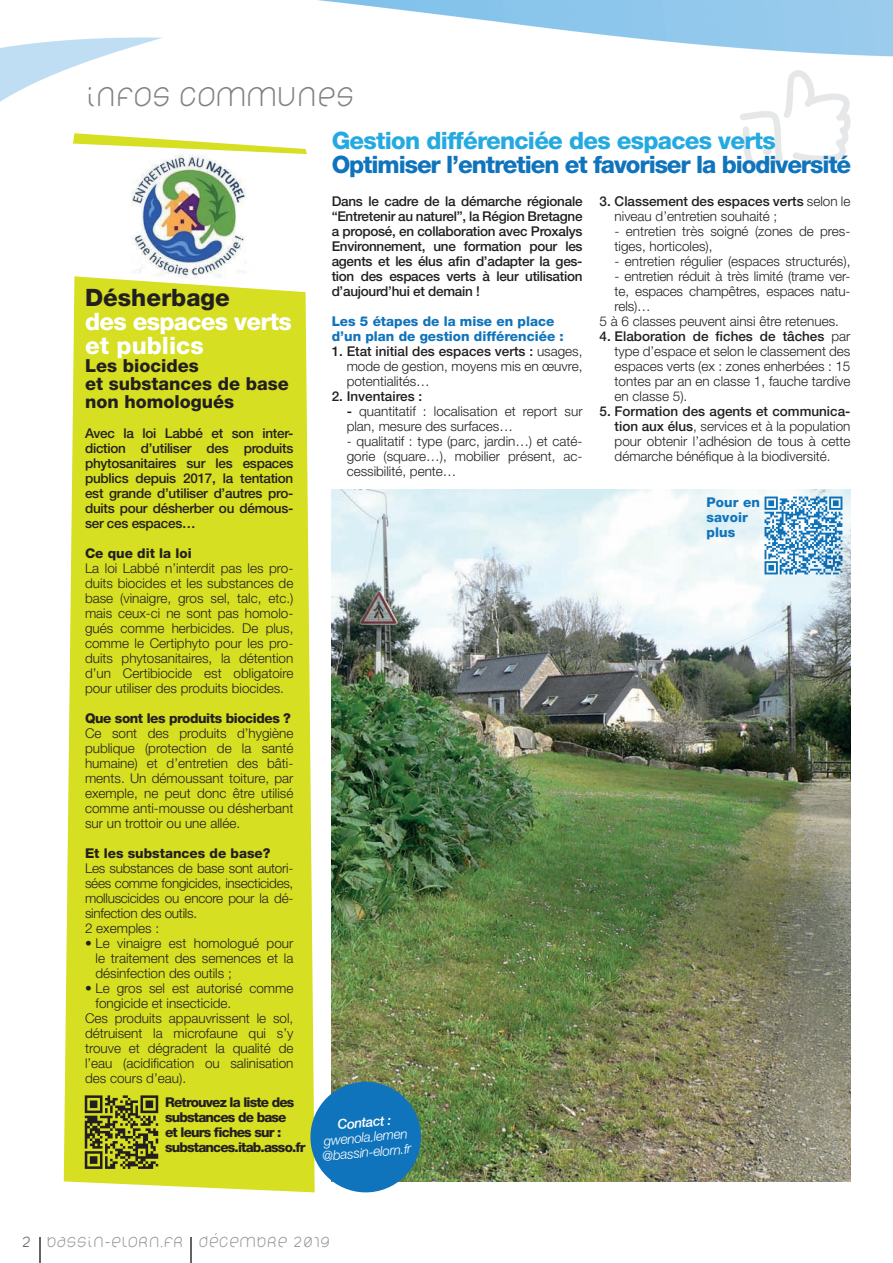
<style>
.page{position:relative;width:893px;height:1263px;background:#fff}
.page>*{position:absolute;margin:0;border:0;box-sizing:border-box;transform-origin:0 0}
.t1{font:300 39px "lelim";letter-spacing:-.02em;color:#808285}
.t2{font:800 24px "Helvetica Neue";letter-spacing:-.045em;color:#1074bc}
.t3{font:800 24px "Helvetica Neue";letter-spacing:-.03em;color:#24aae1}
.t4{font:800 24px/24px "Helvetica Neue";letter-spacing:-.03em;color:#fff}
.t5{font:800 24px "Helvetica Neue";color:#231f20}
.t6{font:300 21px "lelim";letter-spacing:-.005em;color:#939598}
.t7{font:800 18px/18px "Helvetica Neue";color:#231f20}
.t8{font:300 13.5px/15px "Helvetica Neue";color:#231f20;text-align:justify}
.t9{font:500 13.5px/15px "Helvetica Neue";letter-spacing:-.02em;color:#231f20;text-align:justify}
.t10{font:300 13.5px/15px "Helvetica Neue";letter-spacing:-.02em;color:#231f20}
.t11{font:800 13.5px/15px "Helvetica Neue";letter-spacing:-.06em;color:#231f20}
.t12{font:800 13.5px/15px "Helvetica Neue";color:#1074bc}
.t13{font:800 13.5px "Helvetica Neue";color:#231f20}
.t14{font:italic 300 13.5px/15px "Helvetica Neue";color:#fff}
.t15{font:800 13.5px "Helvetica Neue";letter-spacing:-.03em;color:#231f20}
.t16{font:500 13.5px "Helvetica Neue";color:#231f20}
.t17{font:italic 500 13.5px "Helvetica Neue";color:#fff}
.s1{font-weight:500}
.s2{color:#636366}
</style>
<div class="page">
<img style="left:0;top:0;width:893px;height:102px">
<svg style="left:738px;top:69px;width:113px;height:99px"></svg>
<img style="left:332px;top:489px;width:518px;height:692px">
<img style="left:132px;top:154px;width:114px;height:122px">
<hr style="left:190px;top:1237px;width:2px;height:26px;background:#636366">
<hr style="left:39px;top:1237px;width:2px;height:26px;background:#636366">
<div style="left:64px;top:276px;width:250px;height:916px;background:#d6df21"></div>
<svg style="left:73px;top:133px;width:234px;height:21px"></svg>
<img style="left:75px;top:1092px;width:93px;height:80px">
<img style="left:757px;top:489px;width:93px;height:94px">
<svg style="left:308px;top:1079px;width:115px;height:114px"></svg>
<h1 class="t1" style="left:85px;top:70px;width:271px">infos communes</h1>
<h2 class="t3" style="left:332px;top:127px;width:446px">Gestion différenciée des espaces verts</h2>
<h2 class="t2" style="left:332px;top:151px;width:521px">Optimiser l’entretien et favoriser la biodiversité</h2>
<p class="t9" style="left:332px;top:194px;width:252px">Dans le cadre de la démarche régionale “Entretenir au naturel”, la Région Bretagne a proposé, en collaboration avec Proxalys Environnement, une formation pour les agents et les élus afin d’adapter la ges&shy;tion des espaces verts à leur utilisation d’aujourd’hui et demain !</p>
<p class="t12" style="left:332px;top:314px;width:234px">Les 5 étapes de la mise en place d’un plan de gestion différenciée :</p>
<p class="t8" style="left:347px;top:343px;width:237px;text-indent:-15px"><span class="s1">1. Etat initial des espaces verts :</span> usages, mode de gestion, moyens mis en œuvre, potentialités…</p>
<p class="t16" style="left:332px;top:388px;width:92px">2. Inventaires :</p>
<p class="t8" style="left:347px;top:403px;width:237px"><span class="s1">-</span> quantitatif : localisation et report sur plan, mesure des surfaces…</p>
<p class="t8" style="left:347px;top:433px;width:237px">- qualitatif : type (parc, jardin…) et caté&shy;gorie (square…), mobilier présent, ac&shy;cessibilité, pente…</p>
<p class="t8" style="left:615px;top:194px;width:237px;text-indent:-15px"><span class="s1">3. Classement des espaces verts</span> selon le niveau d’entretien souhaité ;</p>
<p class="t8" style="left:615px;top:224px;width:237px">- entretien très soigné (zones de pres&shy;tiges, horticoles),</p>
<p class="t8" style="left:615px;top:254px;width:237px">- entretien régulier (espaces structurés),</p>
<p class="t8" style="left:615px;top:269px;width:237px">- entretien réduit à très limité (trame ver-</p>
<p class="t8" style="left:615px;top:284px;width:237px">te, espaces champêtres, espaces natu-</p>
<p class="t8" style="left:615px;top:299px;width:38px">rels)…</p>
<p class="t8" style="left:600px;top:314px;width:241px">5 à 6 classes peuvent ainsi être retenues.</p>
<p class="t8" style="left:615px;top:329px;width:237px;text-indent:-15px"><span class="s1">4. Elaboration de fiches de tâches</span> par type d’espace et selon le classement des espaces verts (ex : zones enherbées : 15 tontes par an en classe 1, fauche tardive en classe 5).</p>
<p class="t8" style="left:615px;top:404px;width:237px;text-indent:-15px"><span class="s1">5. Formation des agents et communica&shy;tion aux élus</span>, services et à la population pour obtenir l’adhésion de tous à cette démarche bénéfique à la biodiversité.</p>
<h2 class="t5" style="left:85px;top:283px;width:146px">Désherbage</h2>
<h2 class="t4" style="left:85px;top:310px;width:208px">des espaces verts et publics</h2>
<h3 class="t7" style="left:85px;top:357px;width:205px">Les biocides<br>et substances de base non homologués</h3>
<p class="t9" style="left:85px;top:426px;width:210px">Avec la loi Labbé et son inter&shy;diction d’utiliser des produits phytosanitaires sur les espaces publics depuis 2017, la tentation est grande d’utiliser d’autres pro&shy;duits pour désherber ou démous&shy;ser ces espaces…</p>
<p class="t13" style="left:85px;top:545px;width:108px">Ce que dit la loi</p>
<p class="t8" style="left:85px;top:561px;width:210px">La loi Labbé n’interdit pas les pro&shy;duits biocides et les substances de base (vinaigre, gros sel, talc, etc.) mais ceux-ci ne sont pas homolo&shy;gués comme herbicides. De plus, comme le Certiphyto pour les pro&shy;duits phytosanitaires, la détention d’un Certibiocide est obligatoire pour utiliser des produits biocides.</p>
<p class="t15" style="left:85px;top:710px;width:208px">Que sont les produits biocides ?</p>
<p class="t8" style="left:85px;top:726px;width:210px">Ce sont des produits d’hygiène publique (protection de la santé humaine) et d’entretien des bâti&shy;ments. Un démoussant toiture, par exemple, ne peut donc être utilisé comme anti-mousse ou désherbant sur un trottoir ou une allée.</p>
<p class="t13" style="left:85px;top:845px;width:187px">Et les substances de base?</p>
<p class="t10" style="left:85px;top:861px;width:210px">Les substances de base sont autori&shy;sées comme fongicides, insecticides, molluscicides ou encore pour la dé&shy;sinfection des outils.<br>2 exemples :</p>
<p class="t8" style="left:96px;top:936px;width:199px;text-indent:-11px">• Le vinaigre est homologué pour le traitement des semences et la désinfection des outils ;</p>
<p class="t8" style="left:85px;top:981px;width:210px">• Le gros sel est autorisé comme</p>
<p class="t8" style="left:96px;top:996px;width:137px">fongicide et insecticide.</p>
<p class="t8" style="left:85px;top:1011px;width:210px">Ces produits appauvrissent le sol,</p>
<p class="t8" style="left:85px;top:1026px;width:210px">détruisent la microfaune qui s’y</p>
<p class="t8" style="left:85px;top:1041px;width:210px">trouve et dégradent la qualité de</p>
<p class="t8" style="left:85px;top:1056px;width:210px">l’eau (acidification ou salinisation</p>
<p class="t8" style="left:85px;top:1071px;width:103px">des cours d’eau).</p>
<p class="t11" style="left:165px;top:1094px;width:142px">Retrouvez la liste des substances de base<br>et leurs fiches sur : substances.itab.asso.fr</p>
<p class="t12" style="left:706px;top:495px;width:55px">Pour en savoir plus</p>
<p class="t17" style="left:337px;top:1116px;width:55px;rotate:-5deg">Contact :</p>
<p class="t14" style="left:321px;top:1133px;width:91px;rotate:-5deg">gwenola.lemen @bassin-elorn.fr</p>
<h3 class="t6" style="left:21px;top:1227px;width:310px"><span class="s2">2</span> bassin-elorn.fr decembre 2019</h3>
</div>
